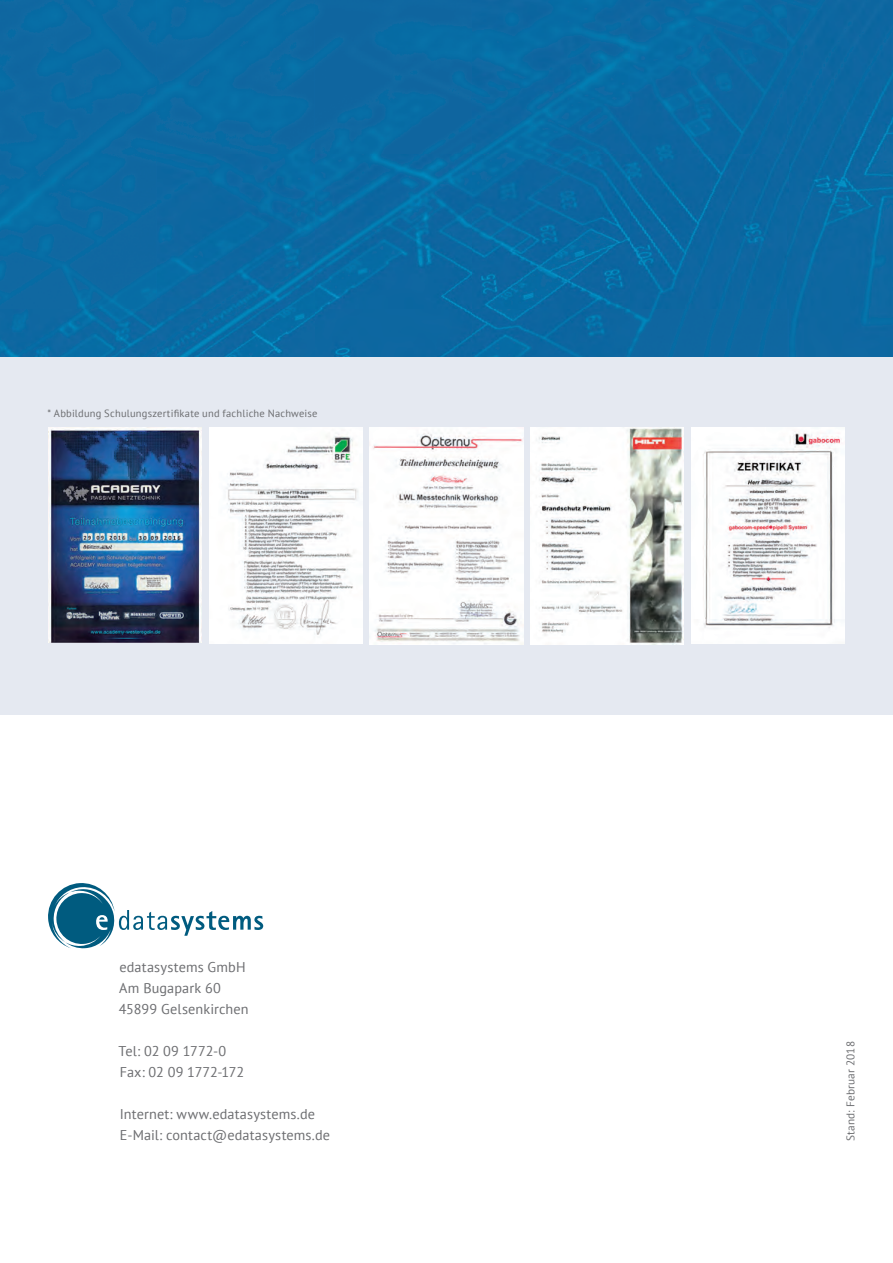
<style>
.page{position:relative;width:893px;height:1263px;background:#fff}
.page>*{position:absolute;margin:0;border:0;box-sizing:border-box;transform-origin:0 0}
.t1{font:14.1px/21px "PT Sans";letter-spacing:.005em;color:#6c6d70}
.t2{font:11.1px "PT Sans";letter-spacing:.015em;color:#6c6d70}
.t3{font:10.35px "PT Sans";letter-spacing:.02em;color:#6c6d70}
</style>
<div class="page">
<svg style="left:48px;top:883px;width:215px;height:66px"></svg>
<img style="left:0;top:0;width:893px;height:357px">
<div style="left:0;top:357px;width:893px;height:357px;background:#e5e9f1"></div>
<img style="left:48px;top:427px;width:153px;height:216px">
<img style="left:370px;top:427px;width:153px;height:218px">
<img style="left:209px;top:427px;width:153px;height:217px">
<img style="left:531px;top:427px;width:153px;height:217px">
<img style="left:692px;top:427px;width:153px;height:216px">
<p class="t3" style="left:47px;top:407px;width:272px">* Abbildung Schulungszertifikate und fachliche Nachweise</p>
<p class="t1" style="left:119px;top:956px;width:131px">edatasystems GmbH<br>Am Bugapark 60<br>45899 Gelsenkirchen</p>
<p class="t1" style="left:119px;top:1040px;width:127px">Tel: 02 09 1772-0<br>Fax: 02 09 1772-172</p>
<p class="t1" style="left:120px;top:1103px;width:212px">Internet: www.edatasystems.de<br>E-Mail: contact@edatasystems.de</p>
<p class="t2" style="left:844px;top:1141px;width:101px;rotate:-90deg">Stand: Februar 2018</p>
</div>
